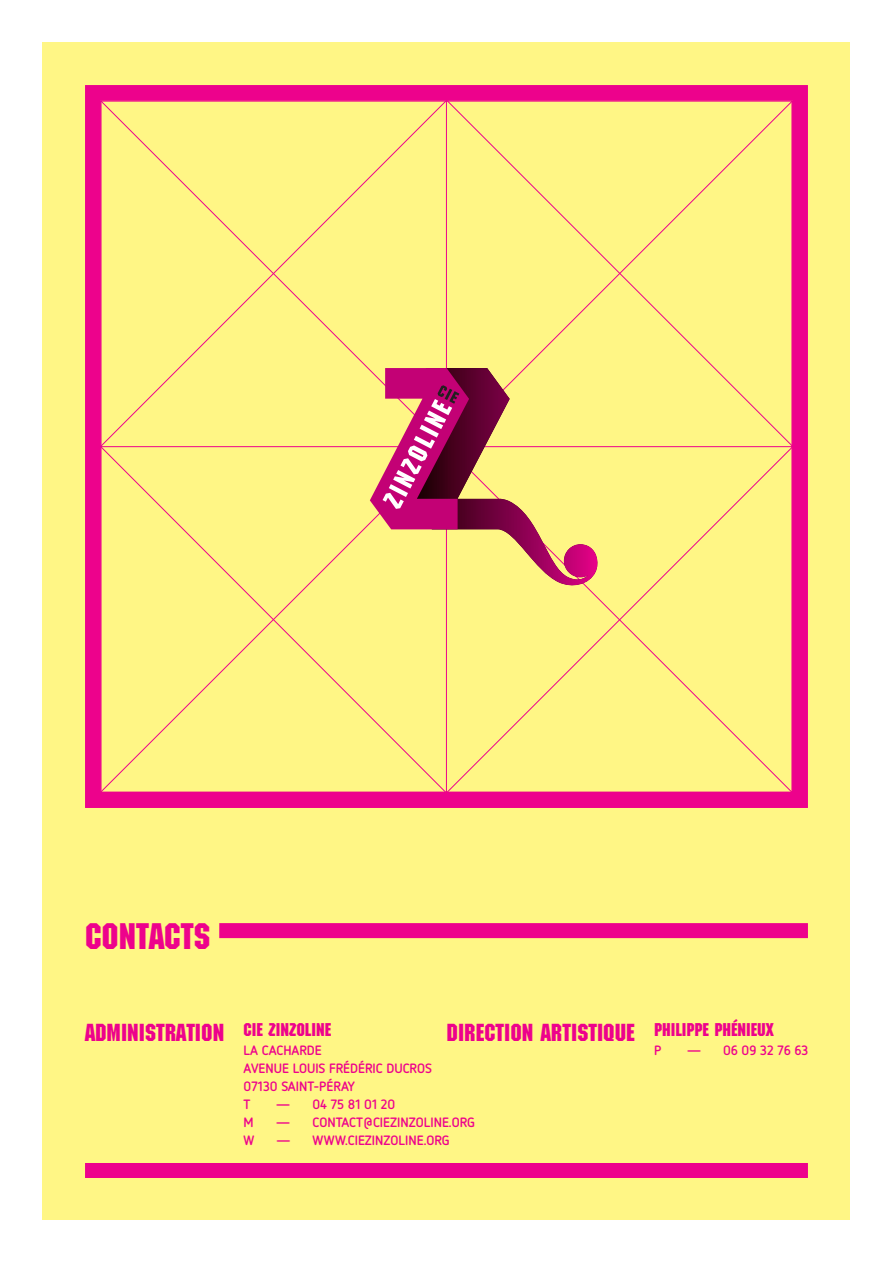
<style>
.page{position:relative;width:893px;height:1263px;background:#fff}
.page>*{position:absolute;margin:0;border:0;box-sizing:border-box;transform-origin:0 0}
.t1{font:36px "Machine";color:#ed028c}
.t2{font:24px "Machine";color:#ed028c}
.t3{font:18px "Machine";color:#ed028c}
.t4{font:700 13.5px/18px "Netto OT";color:#ed028c}
</style>
<div class="page">
<div style="left:43px;top:43px;width:807px;height:1177px;background:#fff685"></div>
<div style="left:85px;top:1163px;width:723px;height:15px;background:#ed028c"></div>
<div style="left:219px;top:923px;width:589px;height:15px;background:#ed028c"></div>
<div style="left:85px;top:85px;width:723px;height:723px;border:15px solid #ed028c"></div>
<svg style="left:446px;top:99px;width:348px;height:348px"></svg>
<svg style="left:447px;top:447px;width:346px;height:347px"></svg>
<svg style="left:99px;top:100px;width:347px;height:348px"></svg>
<hr style="left:446px;top:100px;width:1px;height:693px;background:#ed028c">
<svg style="left:100px;top:445px;width:347px;height:349px"></svg>
<hr style="left:100px;top:446px;width:693px;height:1px;background:#ed028c">
<svg style="left:370px;top:368px;width:227px;height:217px"></svg>
<h1 class="t1" style="left:85px;top:923px;width:127px">CONTACTS</h1>
<h2 class="t2" style="left:85px;top:1023px;width:141px">ADMINISTRATION</h2>
<h2 class="t2" style="left:447px;top:1023px;width:190px">DIRECTION ARTISTIQUE</h2>
<h3 class="t3" style="left:244px;top:1023px;width:89px">CIE ZINZOLINE</h3>
<p class="t4" style="left:244px;top:1042px;width:190px">LA CACHARDE<br>AVENUE LOUIS FRÉDÉRIC DUCROS<br>07130 SAINT-PÉRAY<br>T</p>
<p class="t4" style="left:275px;top:1096px;width:122px">— 04 75 81 01 20</p>
<p class="t4" style="left:244px;top:1114px;width:12px">M</p>
<p class="t4" style="left:275px;top:1114px;width:201px">— CONTACT@CIEZINZOLINE.ORG</p>
<p class="t4" style="left:244px;top:1132px;width:12px">W</p>
<p class="t4" style="left:275px;top:1132px;width:176px">— WWW.CIEZINZOLINE.ORG</p>
<h3 class="t3" style="left:654px;top:1023px;width:121px">PHILIPPE PHÉNIEUX</h3>
<p class="t4" style="left:654px;top:1042px;width:9px">P</p>
<p class="t4" style="left:686px;top:1042px;width:124px">— 06 09 32 76 63</p>
</div>
